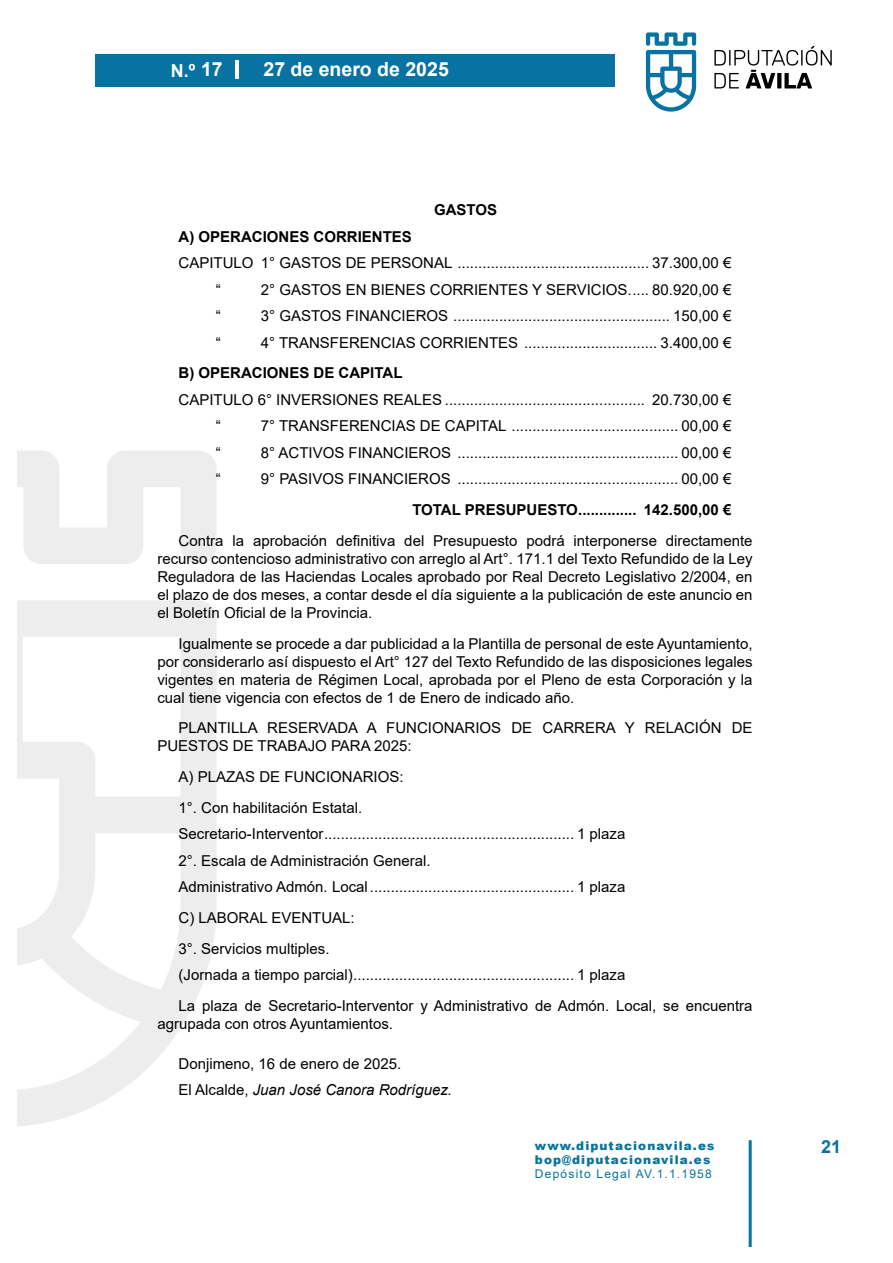
<style>
.page{position:relative;width:893px;height:1263px;background:#fff}
.page>*{position:absolute;margin:0;border:0;box-sizing:border-box;transform-origin:0 0}
.t1{font:700 19.5px "Arial";color:#fff}
.t2{font:700 18px "Arial";color:#fff}
.t3{font:700 18px "Arial";color:#0873a3}
.TEXTO{font:15px/18px "Arial";color:#000;text-align:justify}
.TEXTO-2{font:700 15px "Arial";color:#000}
.FIRMA{font:italic 15px "Arial";color:#000}
.FIRMA-2{font:15px "Arial";color:#000}
.t4{font:900 12px "Arial";letter-spacing:.09em;color:#05739e}
.t5{font:12px "Arial";letter-spacing:.1em;color:#05739e}
.s1{font-size:19.5px}
.s2{font-family:"Arial MT2"}
.s3{font-style:normal}
</style>
<div class="page">
<div style="left:95px;top:54px;width:520px;height:33px;background:#0873a3"></div>
<svg style="left:646px;top:32px;width:50px;height:80px"></svg>
<svg style="left:714px;top:46px;width:118px;height:42px"></svg>
<hr style="left:749px;top:1140px;width:3px;height:106px;background:#05739e">
<hr style="left:236px;top:60px;width:3px;height:18px;background:#fff">
<svg style="left:17px;top:451px;width:200px;height:675px"></svg>
<p class="t2" style="left:171px;top:58px;width:53px">N.º <span class="s1">17</span></p>
<h1 class="t1" style="left:263px;top:56px;width:187px">27 de enero de 2025</h1>
<p class="TEXTO-2" style="left:434px;top:199px;width:65px">GASTOS</p>
<p class="TEXTO-2" style="left:179px;top:226px;width:235px">A) OPERACIONES CORRIENTES</p>
<p class="TEXTO" style="left:179px;top:254px;width:554px">CAPITULO 1° GASTOS DE PERSONAL .............................................. 37.300,00 €</p>
<p class="TEXTO" style="left:216px;top:280px;width:6px">“</p>
<p class="TEXTO" style="left:261px;top:280px;width:472px">2° GASTOS EN BIENES CORRIENTES Y SERVICIOS..... 80.920,00 €</p>
<p class="TEXTO" style="left:216px;top:307px;width:6px">“</p>
<p class="TEXTO" style="left:261px;top:307px;width:472px">3° GASTOS FINANCIEROS .................................................... 150,00 €</p>
<p class="TEXTO" style="left:216px;top:333px;width:6px">“</p>
<p class="TEXTO" style="left:261px;top:333px;width:472px">4° TRANSFERENCIAS CORRIENTES ................................ 3.400,00 €</p>
<p class="TEXTO-2" style="left:179px;top:362px;width:225px">B) OPERACIONES DE CAPITAL</p>
<p class="TEXTO" style="left:179px;top:390px;width:554px">CAPITULO 6° INVERSIONES REALES ................................................ 20.730,00 €</p>
<p class="TEXTO" style="left:216px;top:417px;width:6px">“</p>
<p class="TEXTO" style="left:261px;top:417px;width:472px">7° TRANSFERENCIAS DE CAPITAL ........................................ 00,00 €</p>
<p class="TEXTO" style="left:216px;top:443px;width:6px">“</p>
<p class="TEXTO" style="left:261px;top:443px;width:472px">8° ACTIVOS FINANCIEROS ..................................................... 00,00 €</p>
<p class="TEXTO" style="left:216px;top:470px;width:6px">“</p>
<p class="TEXTO" style="left:261px;top:470px;width:472px">9° PASIVOS FINANCIEROS ..................................................... 00,00 €</p>
<p class="TEXTO-2" style="left:412px;top:499px;width:321px">TOTAL PRESUPUESTO.............. 142.500,00 €</p>
<p class="TEXTO" style="left:157px;top:531px;width:597px;text-indent:21px"><span class="s2">Contra la aprobación definitiva del Presupuesto podrá interponerse directamente </span>recurso contencioso administrativo con arreglo al Art°. 171.1 del Texto Refundido de la Ley Reguladora de las Haciendas Locales aprobado por Real Decreto Legislativo 2/2004, en el plazo de dos meses, a contar desde el día siguiente a la publicación de este anuncio en <span class="s2">el Boletín Oficial de la Provincia.</span></p>
<p class="TEXTO" style="left:157px;top:634px;width:597px;text-indent:21px">Igualmente se procede a dar publicidad a la Plantilla de personal de este Ayuntamiento, por considerarlo así dispuesto el Art° 127 del Texto Refundido de las disposiciones legales vigentes en materia de Régimen Local, aprobada por el Pleno de esta Corporación y la cual tiene vigencia con efectos de 1 de Enero de indicado año.</p>
<p class="TEXTO" style="left:157px;top:719px;width:597px;text-indent:21px">PLANTILLA RESERVADA A FUNCIONARIOS DE CARRERA Y RELACIÓN DE<br>PUESTOS DE TRABAJO PARA 2025:</p>
<p class="TEXTO" style="left:179px;top:768px;width:227px">A) PLAZAS DE FUNCIONARIOS:</p>
<p class="TEXTO" style="left:179px;top:798px;width:185px">1°. Con habilitación Estatal.</p>
<p class="TEXTO" style="left:179px;top:825px;width:448px">Secretario-Interventor............................................................ 1 plaza</p>
<p class="TEXTO" style="left:179px;top:851px;width:253px">2°. Escala de Administración General.</p>
<p class="TEXTO" style="left:179px;top:878px;width:448px">Administrativo Admón. Local................................................. 1 plaza</p>
<p class="TEXTO" style="left:179px;top:909px;width:178px">C) LABORAL EVENTUAL:</p>
<p class="TEXTO" style="left:179px;top:939px;width:153px">3°. Servicios multiples.</p>
<p class="TEXTO" style="left:179px;top:966px;width:448px">(Jornada a tiempo parcial)..................................................... 1 plaza</p>
<p class="TEXTO" style="left:157px;top:997px;width:597px;text-indent:21px">La plaza de Secretario-Interventor y Administrativo de Admón. Local, se encuentra agrupada con otros Ayuntamientos.</p>
<p class="FIRMA-2" style="left:179px;top:1053px;width:224px">Donjimeno, 16 de enero de 2025.</p>
<p class="FIRMA" style="left:179px;top:1080px;width:275px"><span class="s3">El Alcalde,</span> Juan José Canora Rodríguez.</p>
<p class="t4" style="left:535px;top:1136px;width:181px">www.diputacionavila.es</p>
<p class="t3" style="left:821px;top:1134px;width:22px">21</p>
<p class="t4" style="left:535px;top:1151px;width:177px">bop@diputacionavila.es</p>
<p class="t5" style="left:535px;top:1166px;width:178px">Depósito Legal AV.1.1.1958</p>
</div>
